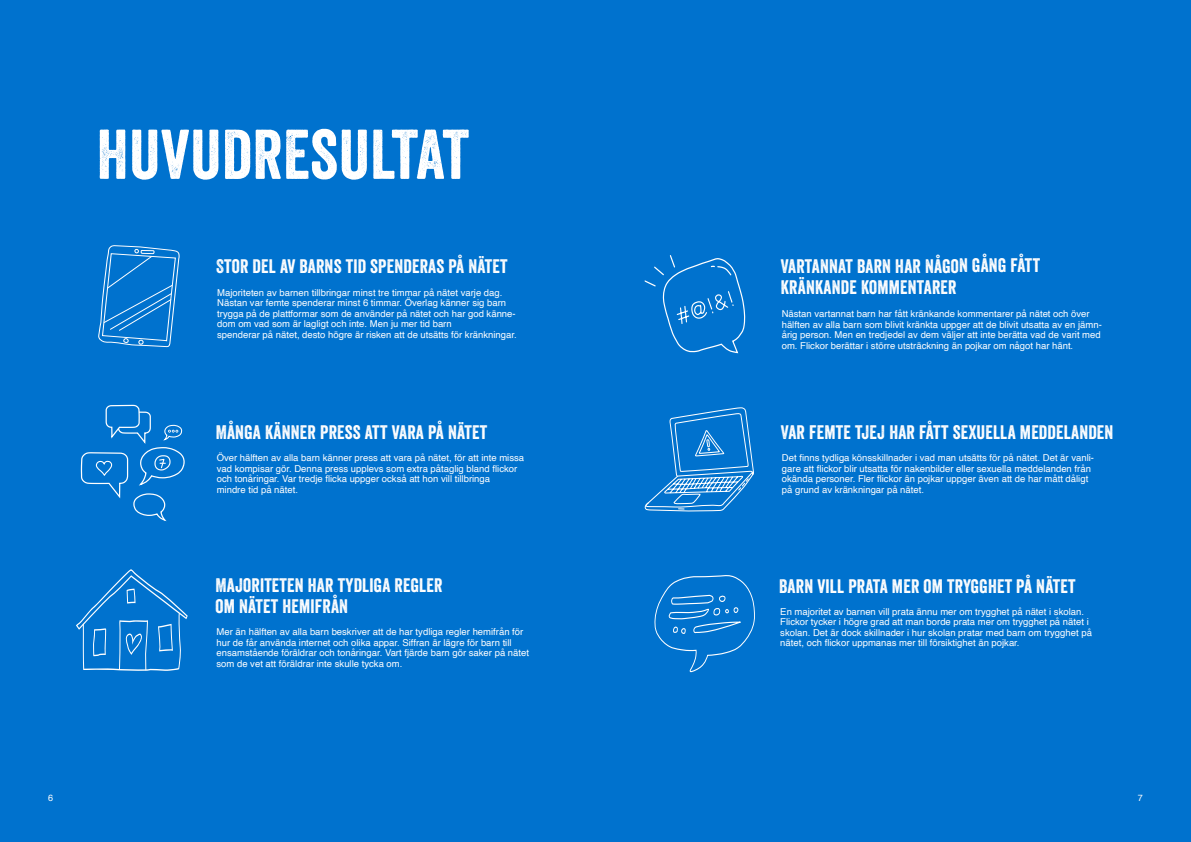
<style>
.page{position:relative;width:1191px;height:842px;background:#0072ce}
.page>*{position:absolute;margin:0;border:0;box-sizing:border-box;transform-origin:0 0}
.t1{font:68px "Veneer";letter-spacing:.01em;color:#fff}
.t2{font:19px/21px "Veneer";letter-spacing:.01em;color:#fff}
.t3{font:9.5px/10.5px "Helvetica";color:#fff}
.t4{font:9px "Helvetica";color:#fff}
</style>
<div class="page">
<svg style="left:81px;top:405px;width:104px;height:116px"></svg>
<svg style="left:644px;top:407px;width:110px;height:105px"></svg>
<svg style="left:654px;top:575px;width:101px;height:98px"></svg>
<svg style="left:644px;top:255px;width:102px;height:99px"></svg>
<svg style="left:76px;top:569px;width:112px;height:102px"></svg>
<svg style="left:98px;top:245px;width:82px;height:103px"></svg>
<h1 class="t1" style="left:97px;top:113px;width:374px">HUVUDRESULTAT</h1>
<h2 class="t2" style="left:216px;top:256px;width:293px">STOR DEL AV BARNS TID SPENDERAS PÅ NÄTET</h2>
<p class="t3" style="left:217px;top:287px;width:301px">Majoriteten av barnen tillbringar minst tre timmar på nätet varje dag.<br>Nästan var femte spenderar minst 6 timmar. Överlag känner sig barn trygga på de plattformar som de använder på nätet och har god känne&shy;dom om vad som är lagligt och inte. Men ju mer tid barn<br>spenderar på nätet, desto högre är risken att de utsätts för kränkningar.</p>
<h2 class="t2" style="left:216px;top:422px;width:273px">MÅNGA KÄNNER PRESS ATT VARA PÅ NÄTET</h2>
<p class="t3" style="left:217px;top:453px;width:309px">Över hälften av alla barn känner press att vara på nätet, för att inte missa vad kompisar gör. Denna press upplevs som extra påtaglig bland flickor och tonåringar. Var tredje flicka uppger också att hon vill tillbringa<br>mindre tid på nätet.</p>
<h2 class="t2" style="left:215px;top:574px;width:228px">MAJORITETEN HAR TYDLIGA REGLER<br>OM NÄTET HEMIFRÅN</h2>
<p class="t3" style="left:216px;top:627px;width:314px">Mer än hälften av alla barn beskriver att de har tydliga regler hemifrån för hur de får använda internet och olika appar. Siffran är lägre för barn till ensamstående föräldrar och tonåringar. Vart fjärde barn gör saker på nätet som de vet att föräldrar inte skulle tycka om.</p>
<p class="t4" style="left:48px;top:791px;width:7px">6</p>
<h2 class="t2" style="left:780px;top:255px;width:261px">VARTANNAT BARN HAR NÅGON GÅNG FÅTT<br>KRÄNKANDE KOMMENTARER</h2>
<p class="t3" style="left:781px;top:309px;width:322px">Nästan vartannat barn har fått kränkande kommentarer på nätet och över hälften av alla barn som blivit kränkta uppger att de blivit utsatta av en jämn&shy;årig person. Men en tredjedel av dem väljer att inte berätta vad de varit med om. Flickor berättar i större utsträckning än pojkar om något har hänt.</p>
<h2 class="t2" style="left:781px;top:421px;width:334px">VAR FEMTE TJEJ HAR FÅTT SEXUELLA MEDDELANDEN</h2>
<p class="t3" style="left:782px;top:453px;width:314px">Det finns tydliga könsskillnader i vad man utsätts för på nätet. Det är vanli&shy;gare att flickor blir utsatta för nakenbilder eller sexuella meddelanden från okända personer. Fler flickor än pojkar uppger även att de har mått dåligt på grund av kränkningar på nätet.</p>
<h2 class="t2" style="left:779px;top:575px;width:298px">BARN VILL PRATA MER OM TRYGGHET PÅ NÄTET</h2>
<p class="t3" style="left:780px;top:606px;width:313px">En majoritet av barnen vill prata ännu mer om trygghet på nätet i skolan.<br>Flickor tycker i högre grad att man borde prata mer om trygghet på nätet i skolan. Det är dock skillnader i hur skolan pratar med barn om trygghet på nätet, och flickor uppmanas mer till försiktighet än pojkar.</p>
<p class="t4" style="left:1137px;top:791px;width:7px">7</p>
</div>
